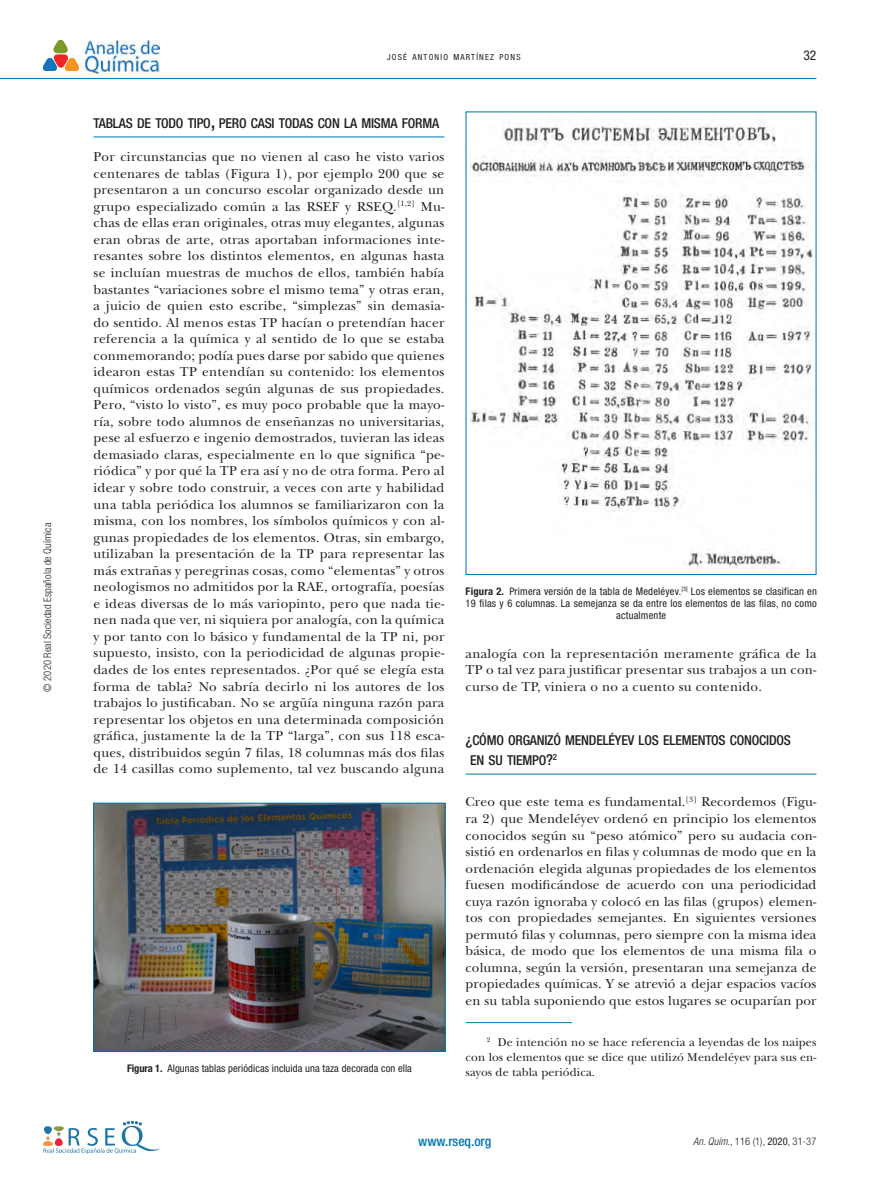
<style>
.page{position:relative;width:893px;height:1191px;background:#fff}
.page>*{position:absolute;margin:0;border:0;box-sizing:border-box;transform-origin:0 0}
.epigrafe{font:500 condensed 13.65px/20.2px "Helvetica Neue LT Std";letter-spacing:-.015em;color:#231f20}
.texto_sin_sangria{font:13.5px/16.5px "New Baskerville Std";letter-spacing:.02em;color:#231f20;text-align:justify}
.t1{font:500 condensed 13.5px "Helvetica Neue LT Std";color:#0073ae}
.t2{font:condensed 13.5px "Helvetica Neue LT Std";color:#231f20}
.notas{font:12px/15px "New Baskerville Std";letter-spacing:.01em;color:#231f20;text-align:justify}
.figurasytablas_pies{font:condensed 10.5px/12px "Helvetica Neue LT Std";letter-spacing:.02em;color:#231f20;text-align:center}
.t3{font:300 condensed 10.5px "Helvetica Neue LT Std";letter-spacing:.005em;color:#231f20}
.t4{font:condensed 8.4px "Helvetica Neue LT Std";letter-spacing:.145em;color:#231f20}
.s1{font-size:19.5px}
.s2{font-weight:700}
.s3{font-size:15px}
.s4{font-style:italic}
.s5{font-weight:400}
</style>
<div class="page">
<img style="left:82px;top:39px;width:78px;height:36px">
<img style="left:43px;top:40px;width:36px;height:31px">
<hr style="left:0;top:78px;width:816px;height:1px;background:#0073ae">
<svg style="left:43px;top:1120px;width:116px;height:34px"></svg>
<hr style="left:94px;top:137px;width:350px;height:1px;background:#0073ae">
<hr style="left:466px;top:773px;width:350px;height:1px;background:#0073ae">
<hr style="left:466px;top:1022px;width:106px;height:1px;background:#0073ae">
<img style="left:95px;top:804px;width:348px;height:245px">
<div style="left:93px;top:802px;width:352px;height:249px;border:1px solid #0073ae"></div>
<img style="left:470px;top:123px;width:343px;height:445px">
<p class="t3" style="left:41px;top:691px;width:170px;rotate:-90deg">© 2020 Real Sociedad Española de Química</p>
<p class="t4" style="left:387px;top:52px;width:135px">JOSÉ ANTONIO MARTÍNEZ PONS</p>
<p class="t2" style="left:803px;top:48px;width:14px">32</p>
<p class="epigrafe" style="left:94px;top:113px;width:347px">TABLAS DE TODO TIPO<span class="s1">,</span> PERO CASI TODAS CON LA MISMA FORMA</p>
<p class="texto_sin_sangria" style="left:94px;top:149px;width:352px">Por circunstancias que no vienen al caso he visto varios centenares de tablas (Figura 1), por ejemplo 200 que se presentaron a un concurso escolar organizado desde un grupo especializado común a las RSEF y RSEQ.<sup>[1,2]</sup> Mu&shy;chas de ellas eran originales, otras muy elegantes, algunas eran obras de arte, otras aportaban informaciones inte&shy;resantes sobre los distintos elementos, en algunas hasta se incluían muestras de muchos de ellos, también había bastantes “variaciones sobre el mismo tema” y otras eran, a juicio de quien esto escribe, “simplezas” sin demasia&shy;do sentido. Al menos estas TP hacían o pretendían hacer referencia a la química y al sentido de lo que se estaba conmemorando; podía pues darse por sabido que quienes idearon estas TP entendían su contenido: los elementos químicos ordenados según algunas de sus propiedades.<br>Pero, “visto lo visto”, es muy poco probable que la mayo&shy;ría, sobre todo alumnos de enseñanzas no universitarias, pese al esfuerzo e ingenio demostrados, tuvieran las ideas demasiado claras, especialmente en lo que significa “pe&shy;riódica” y por qué la TP era así y no de otra forma. Pero al idear y sobre todo construir, a veces con arte y habilidad una tabla periódica los alumnos se familiarizaron con la misma, con los nombres, los símbolos químicos y con al&shy;gunas propiedades de los elementos. Otras, sin embargo, utilizaban la presentación de la TP para representar las más extrañas y peregrinas cosas, como “elementas” y otros neologismos no admitidos por la RAE, ortografía, poesías e ideas diversas de lo más variopinto, pero que nada tie&shy;nen nada que ver, ni siquiera por analogía, con la química y por tanto con lo básico y fundamental de la TP ni, por supuesto, insisto, con la periodicidad de algunas propie&shy;dades de los entes representados. ¿Por qué se elegía esta forma de tabla? No sabría decirlo ni los autores de los trabajos lo justificaban. No se argüía ninguna razón para representar los objetos en una determinada composición gráfica, justamente la de la TP “larga”, con sus 118 esca&shy;ques, distribuidos según 7 filas, 18 columnas más dos filas de 14 casillas como suplemento, tal vez buscando alguna</p>
<p class="figurasytablas_pies" style="left:127px;top:1062px;width:286px"><span class="s2">Figura 1.</span> Algunas tablas periódicas incluida una taza decorada con ella</p>
<p class="figurasytablas_pies" style="left:466px;top:585px;width:353px"><span class="s2">Figura 2.</span> Primera versión de la tabla de Medeléyev.<sup>[3]</sup> Los elementos se clasifican en<br>19 filas y 6 columnas. La semejanza se da entre los elementos de las filas, no como actualmente</p>
<p class="texto_sin_sangria" style="left:466px;top:645px;width:352px">analogía con la representación meramente gráfica de la TP o tal vez para justificar presentar sus trabajos a un con&shy;curso de TP, viniera o no a cuento su contenido.</p>
<p class="epigrafe" style="left:470px;top:730px;width:322px;text-indent:-4px"><span class="s3">¿</span>CÓMO ORGANIZÓ MENDELÉYEV LOS ELEMENTOS CONOCIDOS<br>EN SU TIEMPO<span class="s3">?</span><sup>2</sup></p>
<p class="texto_sin_sangria" style="left:466px;top:794px;width:352px">Creo que este tema es fundamental.<sup>[3]</sup> Recordemos (Figu&shy;ra 2) que Mendeléyev ordenó en principio los elementos conocidos según su “peso atómico” pero su audacia con&shy;sistió en ordenarlos en filas y columnas de modo que en la ordenación elegida algunas propiedades de los elementos fuesen modificándose de acuerdo con una periodicidad cuya razón ignoraba y colocó en las filas (grupos) elemen&shy;tos con propiedades semejantes. En siguientes versiones permutó filas y columnas, pero siempre con la misma idea básica, de modo que los elementos de una misma fila o columna, según la versión, presentaran una semejanza de propiedades químicas. Y se atrevió a dejar espacios vacíos en su tabla suponiendo que estos lugares se ocuparían por</p>
<p class="notas" style="left:466px;top:1034px;width:352px;text-indent:21px"><sup>2</sup> De intención no se hace referencia a leyendas de los naipes con los elementos que se dice que utilizó Mendeléyev para sus en&shy;sayos de tabla periódica.</p>
<p class="t1" style="left:418px;top:1133px;width:75px">www.rseq.org</p>
<p class="t3" style="left:693px;top:1135px;width:125px"><span class="s4">An. Quím</span>., 116 (1), <span class="s5">2020</span>, 31-37</p>
</div>
